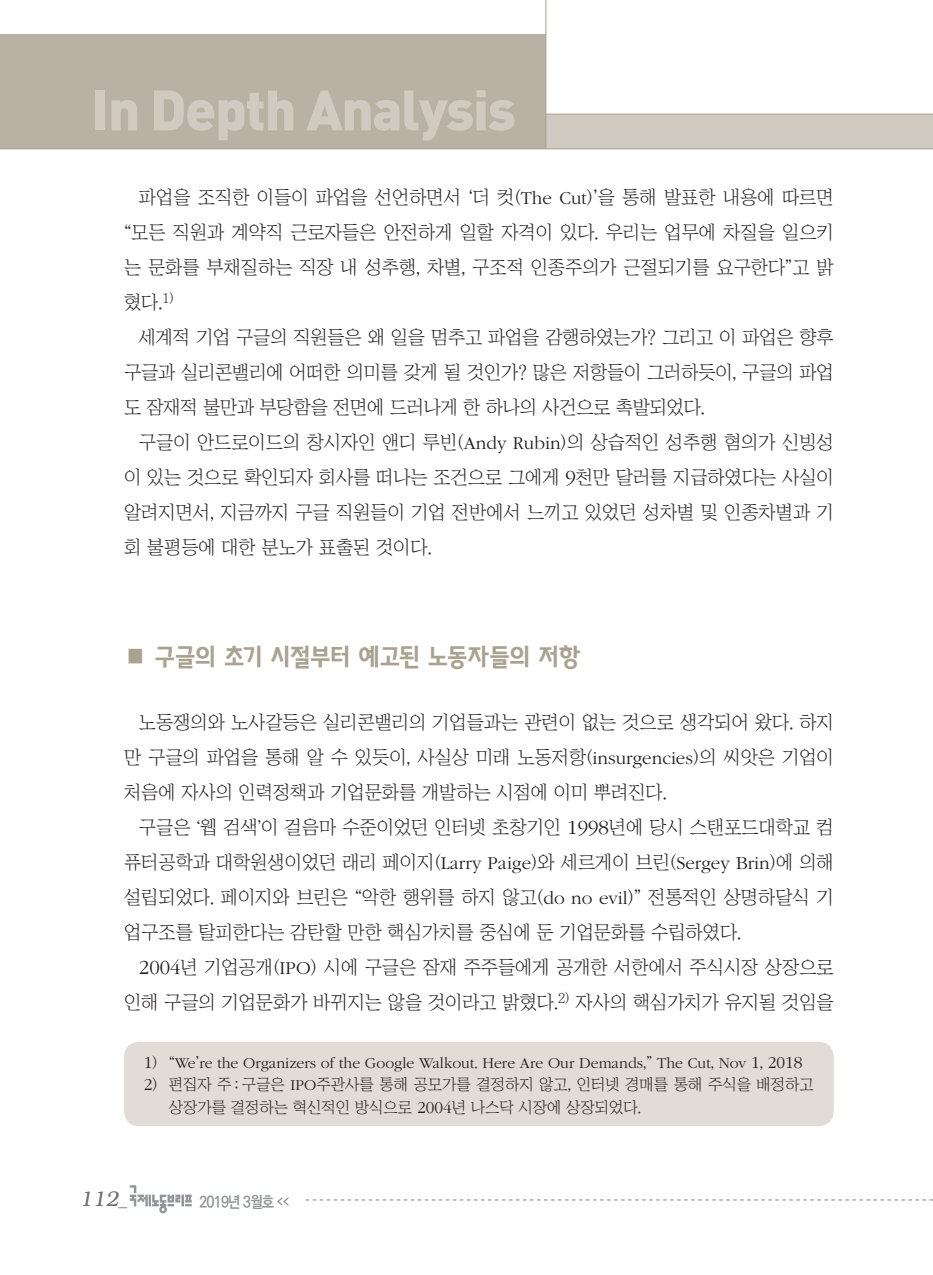
<style>
.page{position:relative;width:933px;height:1275px;background:#fff}
.page>*{position:absolute;margin:0;border:0;box-sizing:border-box;transform-origin:0 0}
.t1{font:56px "Dinbla";letter-spacing:-.025em;color:#d0cac1}
.서론{font:24.5px "KBI Zfor SM Esgo H";letter-spacing:-.03em;color:#aaa291}
.t2{font:italic 300 21px "Bookman";color:#6c6d70}
.본문{font:18.9px/35px "Chosunilbo NM";color:#231f20;text-align:justify}
.각주{font:15.75px/22.8px "Chosunilbo NM";color:#231f20}
.각주-2{font:300 15.75px "ITC Garamond Std";color:#231f20}
.t3{font:700 15.75px "Ko Pub Dotum";letter-spacing:-.055em;color:#939598;scale:.9 1}
.s1{font-family:"ITC Garamond Std";font-weight:300}
.s2{font-family:"ITC Garamond Std";font-weight:300;font-size:20.82px}
.s3{font-family:"Sand Sm"}
.s4{font-size:17.32px}
.s5{font-family:"Chosunilbo NM";font-weight:400}
.s6{font-family:"ITC Garamond Std";font-weight:300;font-size:17.32px}
.s7{font-family:"Helvetica";font-weight:400;font-style:normal;font-size:17.5px}
.s8{font-size:7.88px}
</style>
<div class="page">
<div style="left:0;top:114px;width:933px;height:35px;background:#d0cac1"></div>
<hr style="left:0;top:114px;width:933px;height:1px;background:#aaa291">
<div style="left:0;top:35px;width:546px;height:114px;background:#b9b1a3"></div>
<hr style="left:0;top:148px;width:933px;height:1px;background:#aaa291">
<hr style="left:545px;top:0;width:1px;height:149px;background:#aaa291">
<svg style="left:306px;top:1199px;width:627px;height:1px"></svg>
<svg style="left:130px;top:1185px;width:62px;height:28px"></svg>
<div style="left:124px;top:1042px;width:709px;height:84px;background:#e1dcd5;border-radius:15px"></div>
<h1 class="t1" style="left:91px;top:73px;width:426px">In Depth Analysis</h1>
<p class="본문" style="left:124px;top:179px;width:711px;text-indent:15px">파업을 조직한 이들이 파업을 선언하면서 ‘더 컷(<span class="s1">The Cut</span>)’을 통해 발표한 내용에 따르면 “모든 직원과 계약직 근로자들은 안전하게 일할 자격이 있다. 우리는 업무에 차질을 일으키 는 문화를 부채질하는 직장 내 성추행, 차별, 구조적 인종주의가 근절되기를 요구한다”고 밝 혔다.<sup>1)</sup></p>
<p class="본문" style="left:124px;top:319px;width:711px;text-indent:15px">세계적 기업 구글의 직원들은 왜 일을 멈추고 파업을 감행하였는가? 그리고 이 파업은 향후 구글과 실리콘밸리에 어떠한 의미를 갖게 될 것인가? 많은 저항들이 그러하듯이, 구글의 파업 도 잠재적 불만과 부당함을 전면에 드러나게 한 하나의 사건으로 촉발되었다.</p>
<p class="본문" style="left:124px;top:424px;width:711px;text-indent:15px">구글이 안드로이드의 창시자인 앤디 루빈(<span class="s1">Andy Rubin</span>)의 상습적인 성추행 혐의가 신빙성 이 있는 것으로 확인되자 회사를 떠나는 조건으로 그에게 <span class="s2">9</span>천만 달러를 지급하였다는 사실이 알려지면서, 지금까지 구글 직원들이 기업 전반에서 느끼고 있었던 성차별 및 인종차별과 기 회 불평등에 대한 분노가 표출된 것이다.</p>
<p class="서론" style="left:124px;top:642px;width:458px">■ 구글의 초기 시절부터 예고된 노동자들의 저항</p>
<p class="본문" style="left:124px;top:704px;width:711px;text-indent:15px">노동쟁의와 노사갈등은 실리콘밸리의 기업들과는 관련이 없는 것으로 생각되어 왔다. 하지 만 구글의 파업을 통해 알 수 있듯이, 사실상 미래 노동저항(<span class="s1">insurgencies</span>)의 씨앗은 기업이 처음에 자사의 인력정책과 기업문화를 개발하는 시점에 이미 뿌려진다.</p>
<p class="본문" style="left:124px;top:809px;width:711px;text-indent:15px">구글은 <span class="s3">‘</span>웹 검색<span class="s3">’</span>이 걸음마 수준이었던 인터넷 초창기인 <span class="s2">1998</span>년에 당시 스탠포드대학교 컴 퓨터공학과 대학원생이었던 래리 페이지(<span class="s1">Larry Paige</span>)와 세르게이 브린(<span class="s1">Sergey Brin</span>)에 의해 설립되었다. 페이지와 브린은 “악한 행위를 하지 않고(<span class="s1">do no evil</span>)” 전통적인 상명하달식 기 업구조를 탈피한다는 감탄할 만한 핵심가치를 중심에 둔 기업문화를 수립하였다.</p>
<p class="본문" style="left:124px;top:949px;width:711px;text-align:right"><span class="s2">2004</span>년 기업공개(<span class="s1">IPO</span>) 시에 구글은 잠재 주주들에게 공개한 서한에서 주식시장 상장으로 인해 구글의 기업문화가 바뀌지는 않을 것이라고 밝혔다.<sup>2)</sup> 자사의 핵심가치가 유지될 것임을</p>
<p class="각주-2" style="left:144px;top:1054px;width:660px"><span class="s4">1</span><span class="s5">) “</span>We<span class="s5">’</span>re the Organizers of the Google Walkout<span class="s5">.</span> Here Are Our Demands<span class="s5">,”</span> The Cut<span class="s5">,</span> Nov <span class="s4">1</span><span class="s5">,</span> <span class="s4">2018</span></p>
<p class="각주" style="left:169px;top:1073px;width:646px;text-indent:-25px"><span class="s6">2</span>) 편집자 주 : 구글은 <span class="s1">IPO</span>주관사를 통해 공모가를 결정하지 않고, 인터넷 경매를 통해 주식을 배정하고 상장가를 결정하는 혁신적인 방식으로 <span class="s6">2004</span>년 나스닥 시장에 상장되었다.</p>
<p class="t2" style="left:79px;top:1187px;width:49px">112<span class="s7">_</span></p>
<p class="t3" style="left:199px;top:1194px;width:101px">2019년 3월호 <span class="s8">&lt;&lt;</span></p>
</div>
